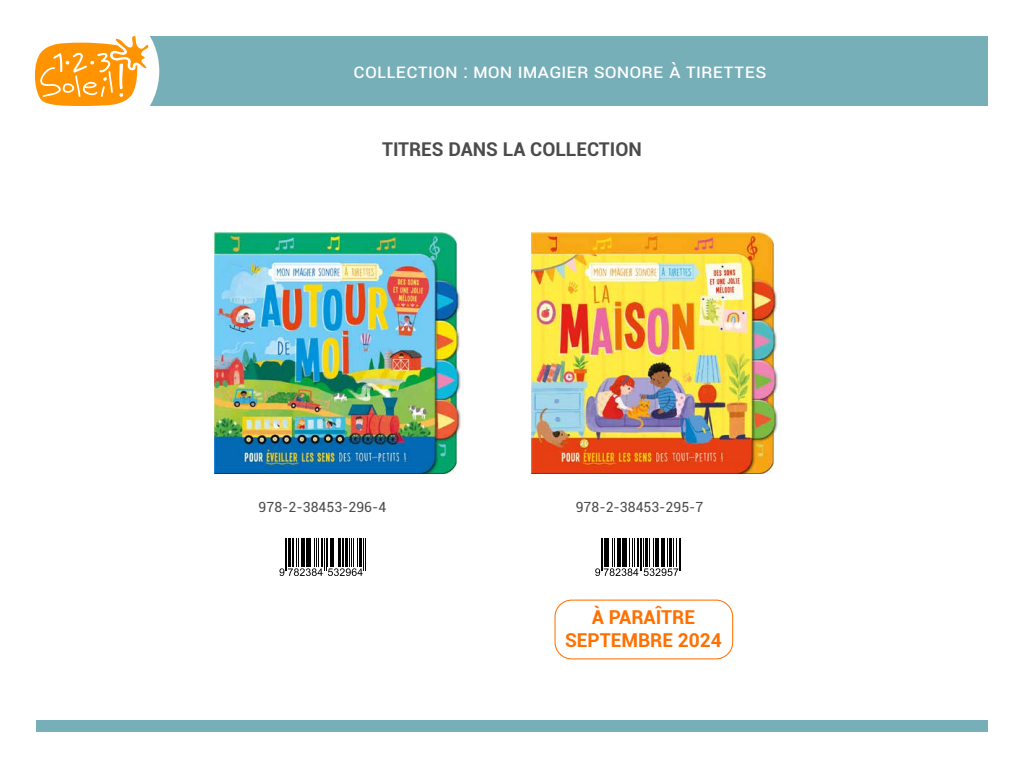
<style>
.page{position:relative;width:1024px;height:768px;background:#fff}
.page>*{position:absolute;margin:0;border:0;box-sizing:border-box;transform-origin:0 0}
.t1{font:20px "Roboto";color:#fff}
.t2{font:700 19.1px/23.6px "Roboto";color:#ff7000;text-align:center}
.t3{font:700 19px "Roboto";color:#4b4b4b}
.t4{font:14px "Roboto";color:#4b4b4b}
</style>
<div class="page">
<div style="left:36px;top:722px;width:952px;height:10px;background:#77afb9"></div>
<div style="left:36px;top:36px;width:952px;height:70px;background:#77afb9"></div>
<div style="left:36px;top:720px;width:952px;height:10px;background:#77afb9"></div>
<div style="left:20px;top:2px;width:139px;height:138px;background:#fff;border-radius:50%"></div>
<svg style="left:35px;top:36px;width:114px;height:70px"></svg>
<img style="left:215px;top:232px;width:249px;height:241px">
<img style="left:532px;top:232px;width:248px;height:241px">
<svg style="left:279px;top:538px;width:84px;height:38px"></svg>
<hr style="left:359px;top:538px;width:2px;height:29px;background:#000">
<hr style="left:363px;top:538px;width:1px;height:33px;background:#000">
<hr style="left:365px;top:538px;width:1px;height:33px;background:#000">
<div style="left:555px;top:600px;width:178px;height:59px;border:1px solid #ff7000;border-radius:17px"></div>
<svg style="left:595px;top:538px;width:83px;height:38px"></svg>
<hr style="left:679px;top:538px;width:1px;height:33px;background:#000">
<hr style="left:681px;top:538px;width:1px;height:33px;background:#000">
<p class="t1" style="left:423px;top:57px;width:345px">tion : Xxxxxxmagier sonore à tirettes</p>
<p class="t1" style="left:354px;top:57px;width:54px">Colle</p>
<p class="t1" style="left:359px;top:57px;width:166px">Collecction : Mon i</p>
<p class="t1" style="left:551px;top:57px;width:13px">xxxxx</p>
<p class="t3" style="left:382px;top:136px;width:261px">TITRES DANS LA COLLECTION</p>
<p class="t4" style="left:259px;top:497px;width:129px">978-2-38453-296-4</p>
<p class="t4" style="left:576px;top:497px;width:129px">978-2-38453-295-7</p>
<p class="t2" style="left:565px;top:604px;width:158px">À PARAÎTRE<br>SEPTEMBRE 2024</p>
</div>
